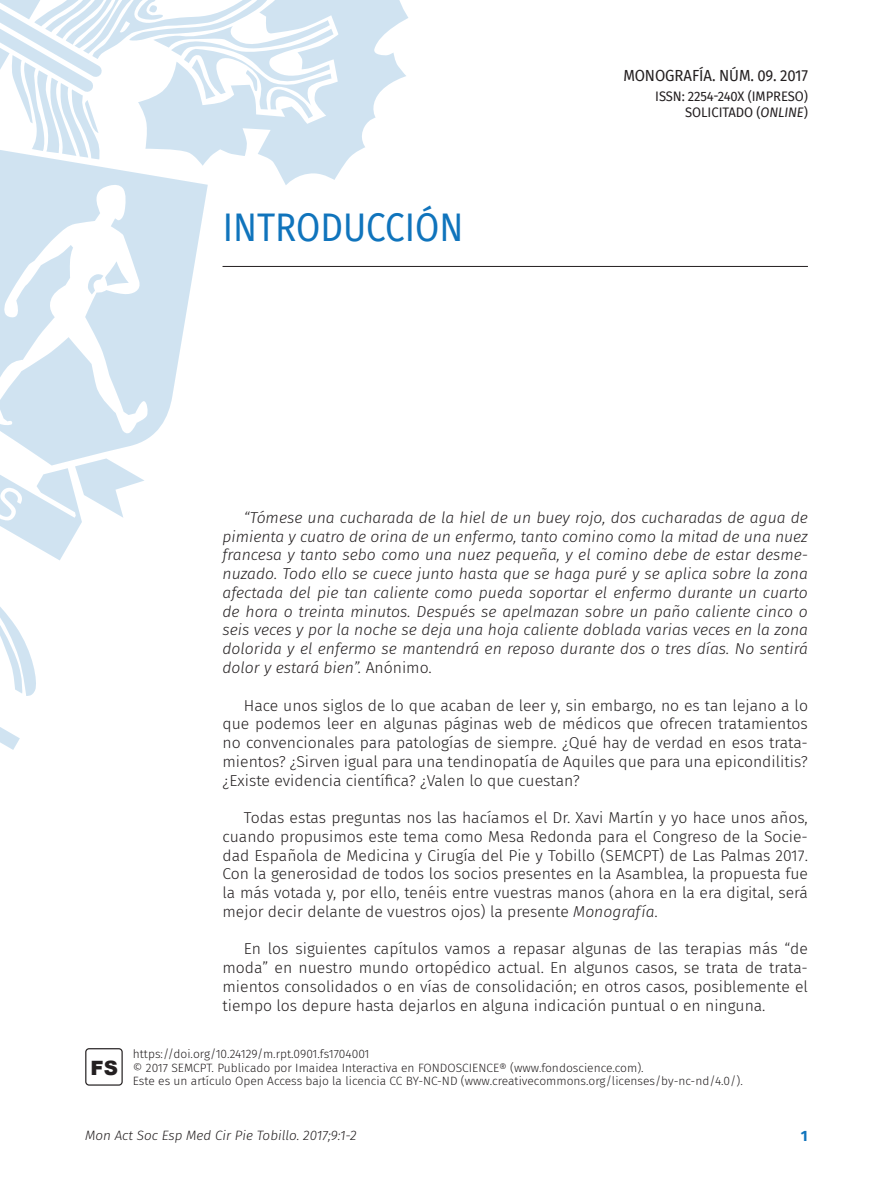
<style>
.page{position:relative;width:893px;height:1191px;background:#fff}
.page>*{position:absolute;margin:0;border:0;box-sizing:border-box;transform-origin:0 0}
.Título_Artículo{font:39px "Fira Sans";color:#1074bc;scale:.9 1}
.t1{font:900 19.8px "Arial";color:#231f20}
.Párrafo_general{font:300 15.75px/18.8px "Fira Sans";color:#231f20;text-align:justify}
.Párrafo_general-2{font:italic 300 15.75px/18.8px "Fira Sans";color:#231f20;text-align:justify}
.Nombre_columna_tabla{font:15.75px "Fira Sans";letter-spacing:-.005em;color:#231f20;scale:.95 1}
.t2{font:700 15px "Fira Sans";color:#1074bc}
.Nombre_columna_tabla-2{font:13.5px/16.5px "Fira Sans";letter-spacing:-.005em;color:#231f20;text-align:right}
.t3{font:italic 300 13.5px "Fira Sans";color:#231f20}
.Primer_párrafo{font:300 12px "Fira Sans";color:#231f20}
.s1{font-style:italic}
.s2{font-style:normal}
</style>
<div class="page">
<svg style="left:334px;top:0;width:75px;height:180px;fill:#d0e3f1"></svg>
<svg style="left:0;top:0;width:334px;height:696px"></svg>
<svg style="left:0;top:727px;width:20px;height:23px"></svg>
<div style="left:85px;top:1048px;width:38px;height:37px;border:1px solid #231f20;border-radius:3px"></div>
<hr style="left:223px;top:266px;width:585px;height:1px;background:#231f20">
<p class="Título_Artículo" style="left:223px;top:197px;width:269px">INTRODUCCIÓN</p>
<p class="Nombre_columna_tabla" style="left:623px;top:63px;width:196px">MONOGRAFÍA. NÚM. 09. 2017</p>
<p class="Nombre_columna_tabla-2" style="left:655px;top:87px;width:154px">ISSN: 2254-240X (IMPRESO)<br>SOLICITADO (<span class="s1">ONLINE</span>)</p>
<p class="t1" style="left:91px;top:1053px;width:29px">FS</p>
<p class="Párrafo_general-2" style="left:223px;top:508px;width:587px;text-indent:21px">“Tómese una cucharada de la hiel de un buey rojo, dos cucharadas de agua de pimienta y cuatro de orina de un enfermo, tanto comino como la mitad de una nuez francesa y tanto sebo como una nuez pequeña, y el comino debe de estar desme&shy;nuzado. Todo ello se cuece junto hasta que se haga puré y se aplica sobre la zona afectada del pie tan caliente como pueda soportar el enfermo durante un cuarto de hora o treinta minutos. Después se apelmazan sobre un paño caliente cinco o seis veces y por la noche se deja una hoja caliente doblada varias veces en la zona dolorida y el enfermo se mantendrá en reposo durante dos o tres días. No sentirá dolor y estará bien”. <span class="s2">Anónimo.</span></p>
<p class="Párrafo_general" style="left:223px;top:695px;width:587px;text-indent:21px">Hace unos siglos de lo que acaban de leer y, sin embargo, no es tan lejano a lo que podemos leer en algunas páginas web de médicos que ofrecen tratamientos no convencionales para patologías de siempre. ¿Qué hay de verdad en esos trata&shy;mientos? ¿Sirven igual para una tendinopatía de Aquiles que para una epicondilitis? ¿Existe evidencia científica? ¿Valen lo que cuestan?</p>
<p class="Párrafo_general" style="left:223px;top:808px;width:587px;text-indent:21px">Todas estas preguntas nos las hacíamos el Dr. Xavi Martín y yo hace unos años, cuando propusimos este tema como Mesa Redonda para el Congreso de la Socie&shy;dad Española de Medicina y Cirugía del Pie y Tobillo (SEMCPT) de Las Palmas 2017.<br>Con la generosidad de todos los socios presentes en la Asamblea, la propuesta fue la más votada y, por ello, tenéis entre vuestras manos (ahora en la era digital, será mejor decir delante de vuestros ojos) la presente <span class="s1">Monografía</span>.</p>
<p class="Párrafo_general" style="left:223px;top:939px;width:587px;text-indent:21px">En los siguientes capítulos vamos a repasar algunas de las terapias más “de moda” en nuestro mundo ortopédico actual. En algunos casos, se trata de trata&shy;mientos consolidados o en vías de consolidación; en otros casos, posiblemente el tiempo los depure hasta dejarlos en alguna indicación puntual o en ninguna.</p>
<p class="Primer_párrafo" style="left:133px;top:1045px;width:238px">https://doi.org/10.24129/m.rpt.0901.fs1704001</p>
<p class="Primer_párrafo" style="left:133px;top:1059px;width:512px">© 2017 SEMCPT. Publicado por Imaidea Interactiva en FONDOSCIENCE® (www.fondoscience.com).</p>
<p class="Primer_párrafo" style="left:133px;top:1072px;width:611px">Este es un artículo Open Access bajo la licencia CC BY-NC-ND (www.creativecommons.org/licenses/by-nc-nd/4.0/).</p>
<p class="t3" style="left:85px;top:1125px;width:273px">Mon Act Soc Esp Med Cir Pie Tobillo. 2017;9:1-2</p>
<p class="t2" style="left:801px;top:1123px;width:8px">1</p>
</div>
